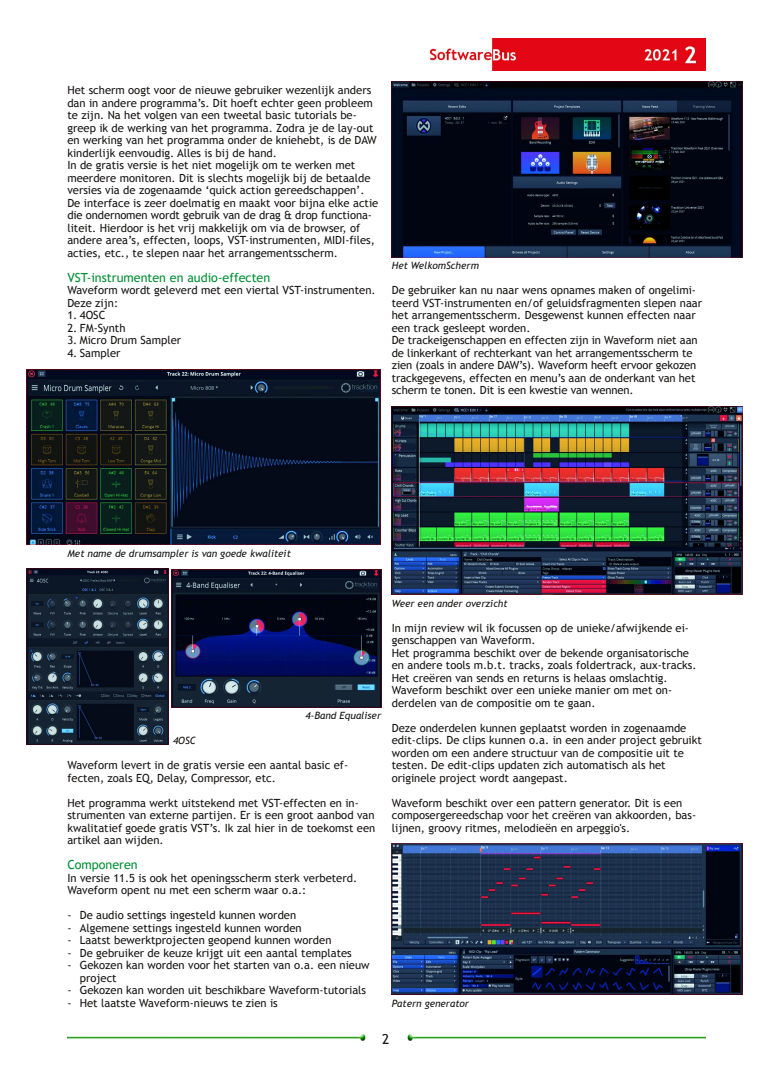
<style>
.page{position:relative;width:773px;height:1081px;background:#fff}
.page>*{position:absolute;margin:0;border:0;box-sizing:border-box;transform-origin:0 0}
.t1{font:13.75px "Trebuchet MS";color:#181615}
.t2{font:12.5px "Trebuchet MS";color:#008f33}
.t3{font:11.25px/12.5px "Trebuchet MS";color:#181615}
.t4{font:italic 10px "Trebuchet MS";color:#181615}
</style>
<div class="page">
<img style="left:431px;top:39px;width:274px;height:32px">
<img style="left:67px;top:1035px;width:299px;height:5px">
<img style="left:407px;top:1035px;width:298px;height:5px">
<img style="left:27px;top:369px;width:353px;height:175px">
<img style="left:27px;top:568px;width:141px;height:177px">
<img style="left:172px;top:570px;width:209px;height:137px">
<img style="left:392px;top:81px;width:350px;height:176px">
<img style="left:392px;top:406px;width:350px;height:188px">
<img style="left:392px;top:843px;width:350px;height:151px">
<p class="t3" style="left:67px;top:84px;width:312px">Het scherm oogt voor de nieuwe gebruiker wezenlijk anders dan in andere programma’s. Dit hoeft echter geen probleem te zijn. Na het volgen van een tweetal basic tutorials be‐ greep ik de werking van het programma. Zodra je de lay‐out en werking van het programma onder de kniehebt, is de DAW kinderlijk eenvoudig. Alles is bij de hand.<br>In de gratis versie is het niet mogelijk om te werken met meerdere monitoren. Dit is slechts mogelijk bij de betaalde versies via de zogenaamde ‘quick action gereedschappen’.<br>De interface is zeer doelmatig en maakt voor bijna elke actie die ondernomen wordt gebruik van de drag &amp; drop functiona‐ liteit. Hierdoor is het vrij makkelijk om via de browser, of andere area’s, effecten, loops, VST‐instrumenten, MIDI‐files, acties, etc., te slepen naar het arrangementsscherm.</p>
<p class="t2" style="left:67px;top:270px;width:204px">VST‐instrumenten en audio‐effecten</p>
<p class="t3" style="left:67px;top:284px;width:310px">Waveform wordt geleverd met een viertal VST‐instrumenten.<br>Deze zijn:</p>
<p class="t3" style="left:67px;top:309px;width:40px">1. 4OSC</p>
<p class="t3" style="left:67px;top:321px;width:60px">2. FM‐Synth</p>
<p class="t3" style="left:67px;top:334px;width:115px">3. Micro Drum Sampler</p>
<p class="t3" style="left:67px;top:346px;width:55px">4. Sampler</p>
<p class="t4" style="left:392px;top:260px;width:89px">Het WelkomScherm</p>
<p class="t3" style="left:392px;top:284px;width:312px">De gebruiker kan nu naar wens opnames maken of ongelimi‐ teerd VST‐instrumenten en/of geluidsfragmenten slepen naar het arrangementsscherm. Desgewenst kunnen effecten naar een track gesleept worden.<br>De trackeigenschappen en effecten zijn in Waveform niet aan de linkerkant of rechterkant van het arrangementsscherm te zien (zoals in andere DAW’s). Waveform heeft ervoor gekozen trackgegevens, effecten en menu’s aan de onderkant van het scherm te tonen. Dit is een kwestie van wennen.</p>
<p class="t4" style="left:67px;top:547px;width:225px">Met name de drumsampler is van goede kwaliteit</p>
<p class="t4" style="left:305px;top:710px;width:77px">4‐Band Equaliser</p>
<p class="t4" style="left:173px;top:735px;width:24px">4OSC</p>
<p class="t3" style="left:67px;top:759px;width:282px">Waveform levert in de gratis versie een aantal basic ef‐ fecten, zoals EQ, Delay, Compressor, etc.</p>
<p class="t3" style="left:67px;top:796px;width:309px">Het programma werkt uitstekend met VST‐effecten en in‐ strumenten van externe partijen. Er is een groot aanbod van kwalitatief goede gratis VST’s. Ik zal hier in de toekomst een artikel aan wijden.</p>
<p class="t2" style="left:67px;top:857px;width:72px">Componeren</p>
<p class="t3" style="left:67px;top:871px;width:291px">In versie 11.5 is ook het openingsscherm sterk verbeterd.<br>Waveform opent nu met een scherm waar o.a.:</p>
<p class="t3" style="left:67px;top:909px;width:230px">‐ De audio settings ingesteld kunnen worden</p>
<p class="t3" style="left:67px;top:921px;width:236px">‐ Algemene settings ingesteld kunnen worden</p>
<p class="t3" style="left:67px;top:934px;width:265px">‐ Laatst bewerktprojecten geopend kunnen worden</p>
<p class="t3" style="left:67px;top:946px;width:286px">‐ De gebruiker de keuze krijgt uit een aantal templates</p>
<p class="t3" style="left:67px;top:959px;width:303px">‐ Gekozen kan worden voor het starten van o.a. een nieuw</p>
<p class="t3" style="left:80px;top:971px;width:38px">project</p>
<p class="t3" style="left:67px;top:984px;width:300px">‐ Gekozen kan worden uit beschikbare Waveform‐tutorials</p>
<p class="t3" style="left:67px;top:996px;width:212px">‐ Het laatste Waveform‐nieuws te zien is</p>
<p class="t4" style="left:392px;top:597px;width:117px">Weer een ander overzicht</p>
<p class="t3" style="left:392px;top:621px;width:306px">In mijn review wil ik focussen op de unieke/afwijkende ei‐ genschappen van Waveform.<br>Het programma beschikt over de bekende organisatorische en andere tools m.b.t. tracks, zoals foldertrack, aux‐tracks.<br>Het creëren van sends en returns is helaas omslachtig.<br>Waveform beschikt over een unieke manier om met on‐ derdelen van de compositie om te gaan.</p>
<p class="t3" style="left:392px;top:721px;width:311px">Deze onderdelen kunnen geplaatst worden in zogenaamde edit‐clips. De clips kunnen o.a. in een ander project gebruikt worden om een andere structuur van de compositie uit te testen. De edit‐clips updaten zich automatisch als het originele project wordt aangepast.</p>
<p class="t3" style="left:392px;top:796px;width:306px">Waveform beschikt over een pattern generator. Dit is een composergereedschap voor het creëren van akkoorden, bas‐ lijnen, groovy ritmes, melodieën en arpeggio's.</p>
<p class="t4" style="left:392px;top:997px;width:79px">Patern generator</p>
<p class="t1" style="left:382px;top:1031px;width:9px">2</p>
</div>
